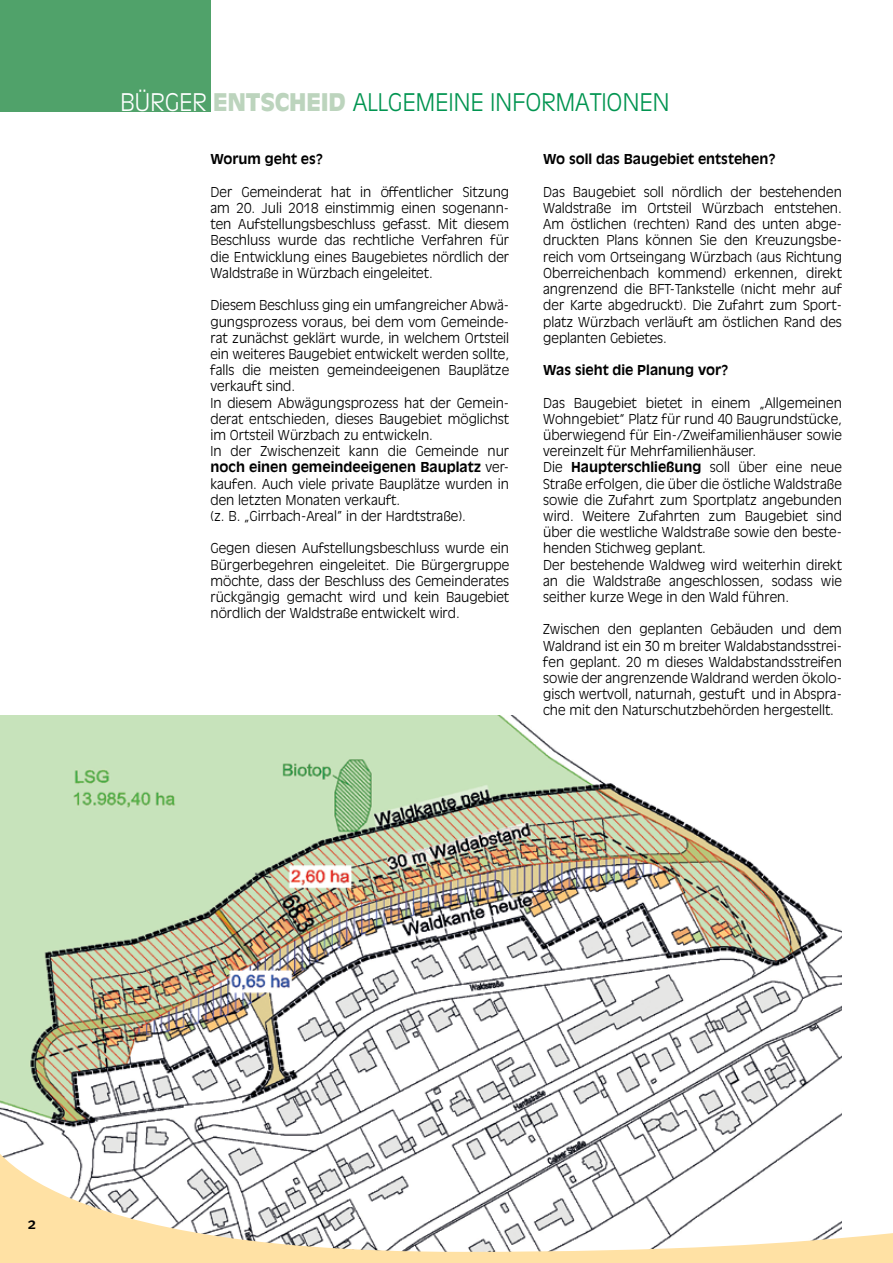
<style>
.page{position:relative;width:893px;height:1263px;background:#fff}
.page>*{position:absolute;margin:0;border:0;box-sizing:border-box;transform-origin:0 0}
.t1{font:300 24px "Antique Olive";letter-spacing:-.01em;color:#009450}
.t2{font:500 16.5px "Meta Plus";color:#000}
.t3{font:300 13.5px/16.2px "Antique Olive";color:#000;text-align:justify}
.t4{font:700 13.5px "Antique Olive";color:#000}
.s1{color:#fff}
.s2{font-weight:900;color:#bcd4bd}
.s3{font-weight:700}
</style>
<div class="page">
<img style="left:0;top:716px;width:842px;height:409px">
<div style="left:0;top:0;width:210px;height:111px;background:#50a26a"></div>
<svg style="left:0;top:1125px;width:893px;height:138px"></svg>
<h1 class="t1" style="left:120px;top:88px;width:551px"><span class="s1">BÜRGER</span> <span class="s2">ENTSCHEID</span> ALLGEMEINE INFORMATIONEN</h1>
<p class="t4" style="left:210px;top:151px;width:114px">Worum geht es?</p>
<p class="t3" style="left:210px;top:183px;width:300px">Der Gemeinderat hat in öffentlicher Sitzung am 20. Juli 2018 einstimmig einen sogenann&shy;ten Aufstellungsbeschluss gefasst. Mit diesem Beschluss wurde das rechtliche Verfahren für die Entwicklung eines Baugebietes nördlich der Waldstraße in Würzbach eingeleitet.</p>
<p class="t3" style="left:210px;top:297px;width:300px;text-align:left">Diesem Beschluss ging ein umfangreicher Abwä&shy;gungsprozess voraus, bei dem vom Gemeinde&shy;rat zunächst geklärt wurde, in welchem Ortsteil ein weiteres Baugebiet entwickelt werden sollte, falls die meisten gemeindeeigenen Bauplätze verkauft sind.<br>In diesem Abwägungsprozess hat der Gemein&shy;derat entschieden, dieses Baugebiet möglichst im Ortsteil Würzbach zu entwickeln.<br>In der Zwischenzeit kann die Gemeinde nur <span class="s3">noch einen gemeindeeigenen Bauplatz</span> ver&shy;kaufen. Auch viele private Bauplätze wurden in den letzten Monaten verkauft.<br>(z. B. „Girrbach-Areal” in der Hardtstraße).</p>
<p class="t3" style="left:210px;top:540px;width:300px">Gegen diesen Aufstellungsbeschluss wurde ein Bürgerbegehren eingeleitet. Die Bürgergruppe möchte, dass der Beschluss des Gemeinderates rückgängig gemacht wird und kein Baugebiet nördlich der Waldstraße entwickelt wird.</p>
<p class="t4" style="left:543px;top:151px;width:234px">Wo soll das Baugebiet entstehen?</p>
<p class="t3" style="left:543px;top:183px;width:300px">Das Baugebiet soll nördlich der bestehenden Waldstraße im Ortsteil Würzbach entstehen.<br>Am östlichen (rechten) Rand des unten abge&shy;druckten Plans können Sie den Kreuzungsbe&shy;reich vom Ortseingang Würzbach (aus Richtung Oberreichenbach kommend) erkennen, direkt angrenzend die BFT-Tankstelle (nicht mehr auf der Karte abgedruckt). Die Zufahrt zum Sport&shy;platz Würzbach verläuft am östlichen Rand des geplanten Gebietes.</p>
<p class="t4" style="left:543px;top:362px;width:187px">Was sieht die Planung vor?</p>
<p class="t3" style="left:543px;top:394px;width:300px;text-align:left">Das Baugebiet bietet in einem „Allgemeinen Wohngebiet“ Platz für rund 40 Baugrundstücke, überwiegend für Ein-/Zweifamilienhäuser sowie vereinzelt für Mehrfamilienhäuser.<br>Die <span class="s3">Haupterschließung</span> soll über eine neue Straße erfolgen, die über die östliche Waldstraße sowie die Zufahrt zum Sportplatz angebunden wird. Weitere Zufahrten zum Baugebiet sind über die westliche Waldstraße sowie den beste&shy;henden Stichweg geplant.<br>Der bestehende Waldweg wird weiterhin direkt an die Waldstraße angeschlossen, sodass wie seither kurze Wege in den Wald führen.</p>
<p class="t3" style="left:543px;top:621px;width:300px">Zwischen den geplanten Gebäuden und dem Waldrand ist ein 30 m breiter Waldabstandsstrei&shy;fen geplant. 20 m dieses Waldabstandsstreifen sowie der angrenzende Waldrand werden ökolo&shy;gisch wertvoll, naturnah, gestuft und in Abspra&shy;che mit den Naturschutzbehörden hergestellt.</p>
<p class="t2" style="left:27px;top:1214px;width:10px">2</p>
</div>
